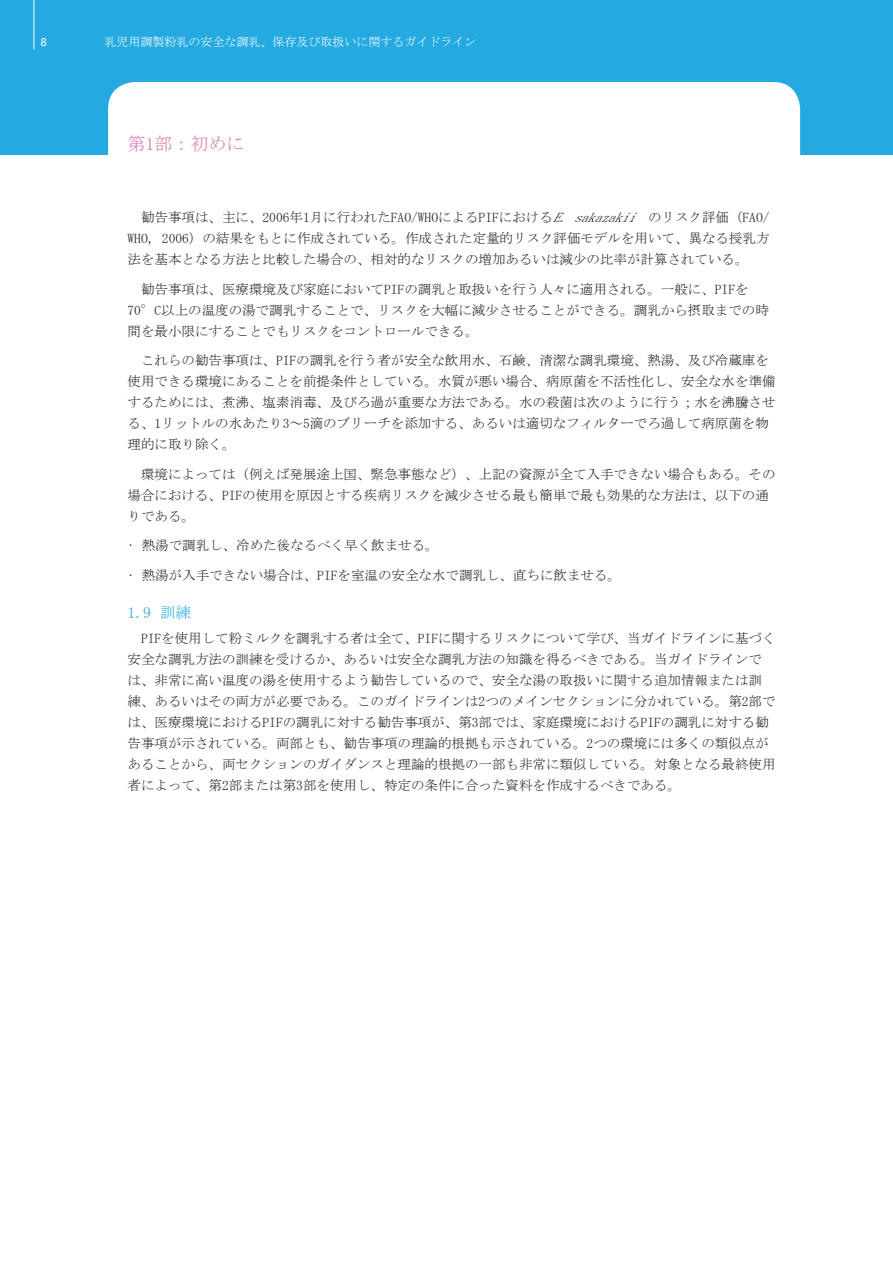
<style>
.page{position:relative;width:893px;height:1263px;background:#fff}
.page>*{position:absolute;margin:0;border:0;box-sizing:border-box;transform-origin:0 0}
.t1{font:18px "MS Mincho";color:#dd74ae}
.t2{font:15.75px "MS Mincho";color:#24aae1}
.t3{font:13.5px/21px "MS Mincho";color:#231f20}
.t4{font:12px "MS Mincho";color:#fff}
.t5{font:12px "SIL Hei Med Jian";color:#fff}
.s1{font-style:italic}
</style>
<div class="page">
<div style="left:0;top:0;width:893px;height:154px;background:#24aae1"></div>
<hr style="left:34px;top:0;width:1px;height:49px;background:#fff">
<div style="left:108px;top:82px;width:692px;height:107px;background:#fff;border-radius:27px"></div>
<p class="t5" style="left:41px;top:34px;width:8px">8</p>
<p class="t4" style="left:104px;top:36px;width:374px">乳児用調製粉乳の安全な調乳、保存及び取扱いに関するガイドライン</p>
<h1 class="t1" style="left:128px;top:134px;width:118px">第1部：初めに</h1>
<p class="t3" style="left:128px;top:207px;width:643px;text-align:justify">　勧告事項は、主に、2006年1月に行われたFAO/WHOによるPIFにおける<span class="s1">E.sakazakii　</span>のリスク評価（FAO/ WHO, 2006）の結果をもとに作成されている。作成された定量的リスク評価モデルを用いて、異なる授乳方法を基本となる方法と比較した場合の、相対的なリスクの増加あるいは減少の比率が計算されている。</p>
<p class="t3" style="left:128px;top:278px;width:643px">　勧告事項は、医療環境及び家庭においてPIFの調乳と取扱いを行う人々に適用される。一般に、PIFを<br>70°C以上の温度の湯で調乳することで、リスクを大幅に減少させることができる。調乳から摂取までの時間を最小限にすることでもリスクをコントロールできる。</p>
<p class="t3" style="left:128px;top:350px;width:649px">　これらの勧告事項は、PIFの調乳を行う者が安全な飲用水、石鹸、清潔な調乳環境、熱湯、及び冷蔵庫を使用できる環境にあることを前提条件としている。水質が悪い場合、病原菌を不活性化し、安全な水を準備するためには、煮沸、塩素消毒、及びろ過が重要な方法である。水の殺菌は次のように行う；水を沸騰させる、1リットルの水あたり3～5滴のブリーチを添加する、あるいは適切なフィルターでろ過して病原菌を物理的に取り除く。</p>
<p class="t3" style="left:128px;top:463px;width:649px">　環境によっては（例えば発展途上国、緊急事態など）、上記の資源が全て入手できない場合もある。その場合における、PIFの使用を原因とする疾病リスクを減少させる最も簡単で最も効果的な方法は、以下の通りである。</p>
<p class="t3" style="left:128px;top:535px;width:313px">• 熱湯で調乳し、冷めた後なるべく早く飲ませる。</p>
<p class="t3" style="left:128px;top:564px;width:495px">• 熱湯が入手できない場合は、PIFを室温の安全な水で調乳し、直ちに飲ませる。</p>
<p class="t2" style="left:128px;top:604px;width:65px">1.9 訓練</p>
<p class="t3" style="left:128px;top:628px;width:650px">　PIFを使用して粉ミルクを調乳する者は全て、PIFに関するリスクについて学び、当ガイドラインに基づく安全な調乳方法の訓練を受けるか、あるいは安全な調乳方法の知識を得るべきである。当ガイドラインでは、非常に高い温度の湯を使用するよう勧告しているので、安全な湯の取扱いに関する追加情報または訓練、あるいはその両方が必要である。このガイドラインは2つのメインセクションに分かれている。第2部では、医療環境におけるPIFの調乳に対する勧告事項が、第3部では、家庭環境におけるPIFの調乳に対する勧告事項が示されている。両部とも、勧告事項の理論的根拠も示されている。2つの環境には多くの類似点があることから、両セクションのガイダンスと理論的根拠の一部も非常に類似している。対象となる最終使用者によって、第2部または第3部を使用し、特定の条件に合った資料を作成するべきである。</p>
</div>
